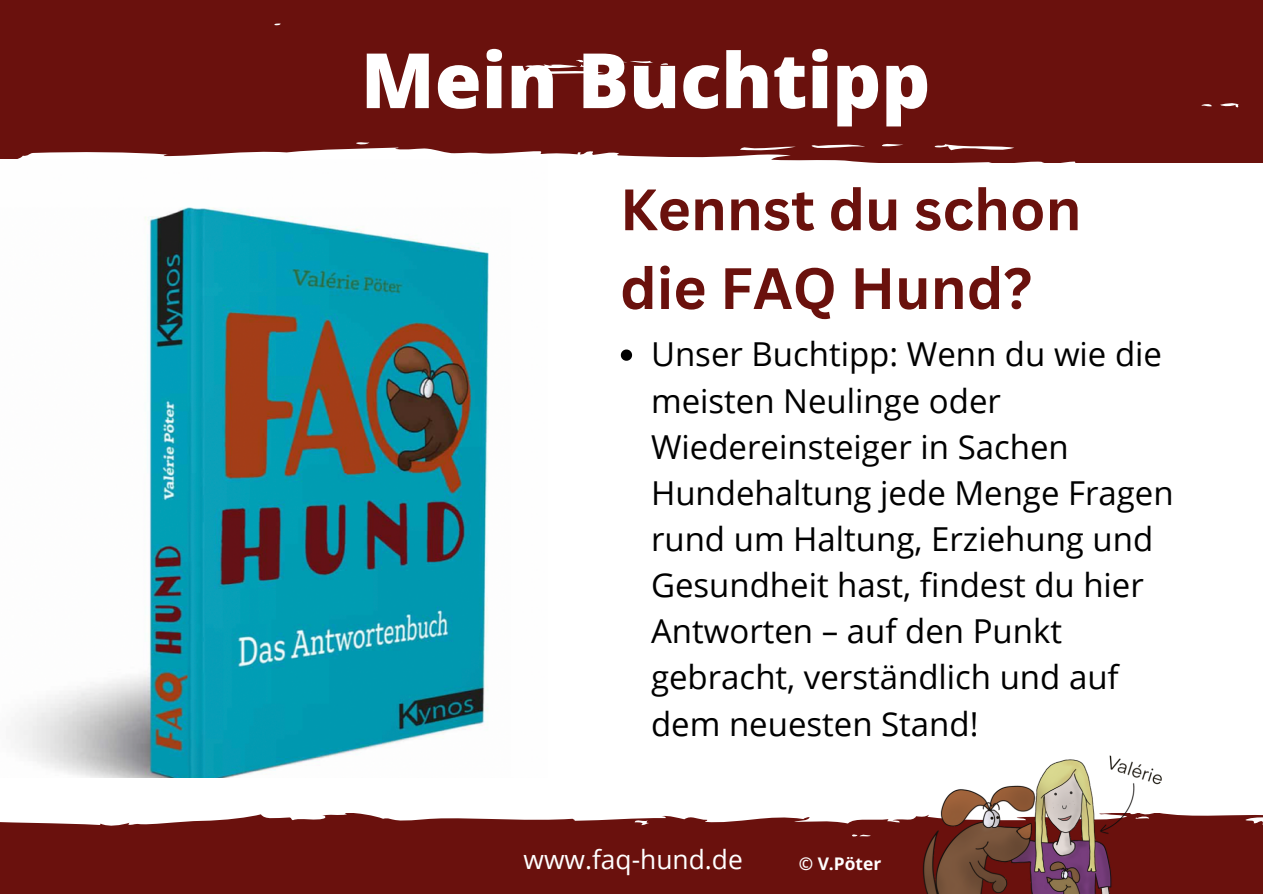
<style>
.page{position:relative;width:1263px;height:894px;background:#fff}
.page>*{position:absolute;margin:0;border:0;box-sizing:border-box;transform-origin:0 0}
.t1{font:800 76.35px "Open Sans";color:#fff}
.t2{font:700 57px/78.8px "Canva Sans";color:#6a110d}
.t3{font:33px/46px "Open Sans";color:#000}
.t4{font:26.4px "Open Sans";color:#fff}
.t5{font:700 17.4px "Open Sans";color:#fff}
</style>
<div class="page">
<div style="left:0;top:0;width:1263px;height:162px;background:#6a110d"></div>
<svg style="left:0;top:813px;width:1263px;height:80px;background:#762521"></svg>
<img style="left:879px;top:755px;width:332px;height:138px">
<img style="left:0;top:160px;width:548px;height:617px">
<svg style="left:621px;top:349px;width:11px;height:11px"></svg>
<p class="t1" style="left:361px;top:26px;width:571px">Mein Buchtipp</p>
<p class="t2" style="left:620px;top:169px;width:463px">Kennst du schon die FAQ Hund?</p>
<p class="t3" style="left:651px;top:330px;width:524px">Unser Buchtipp: Wenn du wie die meisten Neulinge oder<br>Wiedereinsteiger in Sachen<br>Hundehaltung jede Menge Fragen rund um Haltung, Erziehung und<br>Gesundheit hast, findest du hier<br>Antworten – auf den Punkt gebracht, verständlich und auf dem neuesten Stand!</p>
<p class="t4" style="left:523px;top:840px;width:221px">www.faq-hund.de</p>
<p class="t5" style="left:799px;top:851px;width:84px">© V.Pöter</p>
</div>
